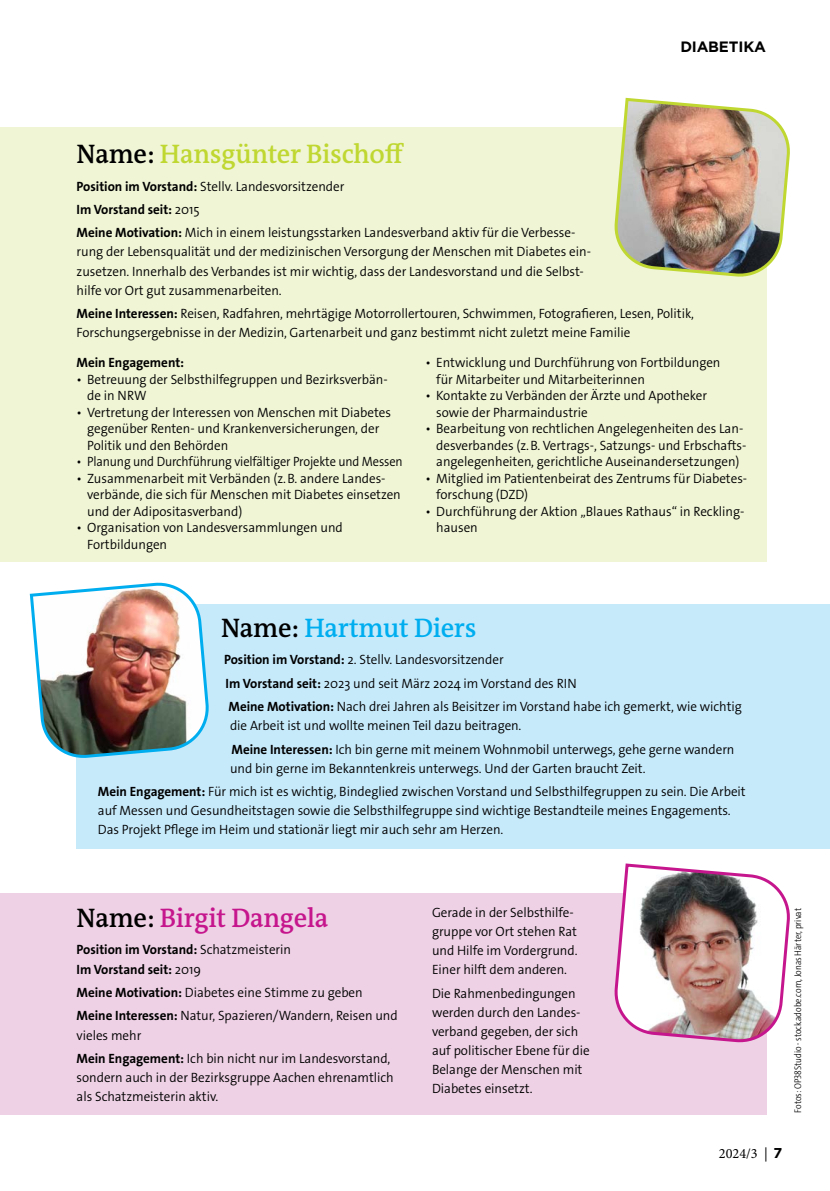
<style>
.page{position:relative;width:830px;height:1191px;background:#fff}
.page>*{position:absolute;margin:0;border:0;box-sizing:border-box;transform-origin:0 0}
.t1{font:600 27px "The Antiqua B W6";letter-spacing:-.01em;color:#bfd730}
.t2{font:600 27px "The Antiqua B W6";letter-spacing:-.01em;color:#c6168d}
.t3{font:600 27px "The Antiqua B W6";letter-spacing:-.01em;color:#00aeef}
.t4{font:700 15px "Gotham";letter-spacing:-.02em;color:#000}
.t5{font:14.25px "Minion Pro";color:#000}
.t6{font:300 13.5px/16.5px "The Sans Os F";letter-spacing:-.005em;color:#000}
.t7{font:700 13.5px/19.2px "The Sans Os F";letter-spacing:-.005em;color:#000}
.t8{font:300 13.5px "The Sans Os F";letter-spacing:-.005em;color:#000;scale:.92 1}
.t9{font:300 9.75px "The Sans Cd LF3";color:#000;scale:1.08 1}
.s1{color:#000}
.s2{font-weight:700}
.s3{font-weight:300}
.s4{font-family:"Gotham";font-weight:700}
</style>
<div class="page">
<div style="left:0;top:128px;width:765px;height:434px;background:#eff5d5"></div>
<div style="left:0;top:893px;width:765px;height:221px;background:#eed1e5"></div>
<div style="left:77px;top:604px;width:752px;height:244px;background:#c7eafb"></div>
<img style="left:610px;top:97px;width:180px;height:183px">
<img style="left:29px;top:582px;width:180px;height:176px">
<img style="left:614px;top:863px;width:176px;height:182px">
<p class="t4" style="left:680px;top:36px;width:87px">DIABETIKA</p>
<h1 class="t1" style="left:77px;top:136px;width:328px"><span class="s1">Name:</span> Hansgünter Bischoff</h1>
<p class="t6" style="left:77px;top:174px;width:500px;line-height:23.4px"><span class="s2">Position im Vorstand:</span> Stellv. Landesvorsitzender<br><span class="s2">Im Vorstand seit:</span> 2015<br><span class="s2">Meine Motivation:</span> Mich in einem leistungsstarken Landesverband aktiv für die Verbesse-</p>
<p class="t6" style="left:77px;top:242px;width:515px;line-height:19.2px">rung der Lebensqualität und der medizinischen Versorgung der Menschen mit Diabetes ein&shy;zusetzen. Innerhalb des Verbandes ist mir wichtig, dass der Landesvorstand und die Selbst&shy;hilfe vor Ort gut zusammenarbeiten.</p>
<p class="t6" style="left:77px;top:304px;width:618px;line-height:19px"><span class="s2">Meine Interessen:</span> Reisen, Radfahren, mehrtägige Motorrollertouren, Schwimmen, Fotografieren, Lesen, Politik,<br>Forschungsergebnisse in der Medizin, Gartenarbeit und ganz bestimmt nicht zuletzt meine Familie</p>
<p class="t7" style="left:77px;top:353px;width:109px">Mein Engagement:</p>
<p class="t6" style="left:87px;top:371px;width:302px;text-indent:-11px">• Betreuung der Selbsthilfegruppen und Bezirksverbän&shy;de in NRW</p>
<p class="t6" style="left:87px;top:404px;width:305px;text-indent:-11px">• Vertretung der Interessen von Menschen mit Diabetes gegenüber Renten- und Krankenversicherungen, der<br>Politik und den Behörden</p>
<p class="t8" style="left:77px;top:453px;width:356px">• Planung und Durchführung vielfältiger Projekte und Messen</p>
<p class="t6" style="left:87px;top:470px;width:315px;text-indent:-11px">• Zusammenarbeit mit Verbänden (z.B. andere Landes&shy;verbände, die sich für Menschen mit Diabetes einsetzen und der Adipositasverband)</p>
<p class="t6" style="left:87px;top:519px;width:257px;text-indent:-11px">• Organisation von Landesversammlungen und<br>Fortbildungen</p>
<p class="t6" style="left:436px;top:354px;width:285px;text-indent:-11px">• Entwicklung und Durchführung von Fortbildungen für Mitarbeiter und Mitarbeiterinnen</p>
<p class="t6" style="left:436px;top:387px;width:272px;text-indent:-11px">• Kontakte zu Verbänden der Ärzte und Apotheker sowie der Pharmaindustrie</p>
<p class="t6" style="left:436px;top:420px;width:311px;text-indent:-11px">• Bearbeitung von rechtlichen Angelegenheiten des Lan&shy;desverbandes (z.B. Vertrags-, Satzungs- und Erbschafts&shy;angelegenheiten, gerichtliche Auseinandersetzungen)</p>
<p class="t6" style="left:436px;top:470px;width:312px;text-indent:-11px">• Mitglied im Patientenbeirat des Zentrums für Diabetes&shy;forschung (DZD)</p>
<p class="t6" style="left:436px;top:503px;width:309px;text-indent:-11px">• Durchführung der Aktion „Blaues Rathaus“ in Reckling&shy;hausen</p>
<h1 class="t3" style="left:221px;top:610px;width:257px"><span class="s1">Name:</span> Hartmut Diers</h1>
<p class="t6" style="left:224px;top:648px;width:519px;line-height:23.4px"><span class="s2">Position im Vorstand:</span> 2. Stellv. Landesvorsitzender<br><span class="s2">Im Vorstand seit:</span> 2023 und seit März 2024 im Vorstand des RIN<br><span class="s2">Meine Motivation:</span> Nach drei Jahren als Beisitzer im Vorstand habe ich gemerkt, wie wichtig</p>
<p class="t6" style="left:230px;top:714px;width:505px;line-height:23.4px">die Arbeit ist und wollte meinen Teil dazu beitragen.<br><span class="s2">Meine Interessen:</span> Ich bin gerne mit meinem Wohnmobil unterwegs, gehe gerne wandern</p>
<p class="t6" style="left:98px;top:756px;width:649px;line-height:23.4px;text-indent:132px">und bin gerne im Bekanntenkreis unterwegs. Und der Garten braucht Zeit.<br><span class="s2">Mein Engagement:</span> Für mich ist es wichtig, Bindeglied zwischen Vorstand und Selbsthilfegruppen zu sein. Die Arbeit</p>
<p class="t6" style="left:98px;top:801px;width:634px;line-height:19.2px">auf Messen und Gesundheitstagen sowie die Selbsthilfegruppe sind wichtige Bestandteile meines Engagements.<br>Das Projekt Pflege im Heim und stationär liegt mir auch sehr am Herzen.</p>
<h1 class="t2" style="left:77px;top:900px;width:253px"><span class="s1">Name:</span> Birgit Dangela</h1>
<p class="t7" style="left:77px;top:940px;width:216px">Position im Vorstand: <span class="s3">Schatzmeisterin<br></span>Im Vorstand seit: <span class="s3">2019</span></p>
<p class="t6" style="left:77px;top:980px;width:322px;line-height:23.4px"><span class="s2">Meine Motivation:</span> Diabetes eine Stimme zu geben<br><span class="s2">Meine Interessen:</span> Natur, Spazieren/Wandern, Reisen und</p>
<p class="t6" style="left:77px;top:1023px;width:315px;line-height:23.4px">vieles mehr<br><span class="s2">Mein Engagement:</span> Ich bin nicht nur im Landesvorstand,</p>
<p class="t6" style="left:77px;top:1068px;width:318px;line-height:19.2px">sondern auch in der Bezirksgruppe Aachen ehrenamtlich als Schatzmeisterin aktiv.</p>
<p class="t6" style="left:432px;top:902px;width:147px;line-height:19.2px">Gerade in der Selbsthilfe&shy;gruppe vor Ort stehen Rat und Hilfe im Vordergrund.<br>Einer hilft dem anderen.</p>
<p class="t6" style="left:432px;top:983px;width:159px;line-height:19px">Die Rahmenbedingungen werden durch den Landes&shy;verband gegeben, der sich auf politischer Ebene für die<br>Belange der Menschen mit<br>Diabetes einsetzt.</p>
<p class="t9" style="left:791px;top:1112px;width:191px;rotate:-90deg">Fotos: OP38Studio - stock.adobe.com, Jonas Härter, privat</p>
<p class="t5" style="left:718px;top:1143px;width:65px">2024/3 | <span class="s4">7</span></p>
</div>
